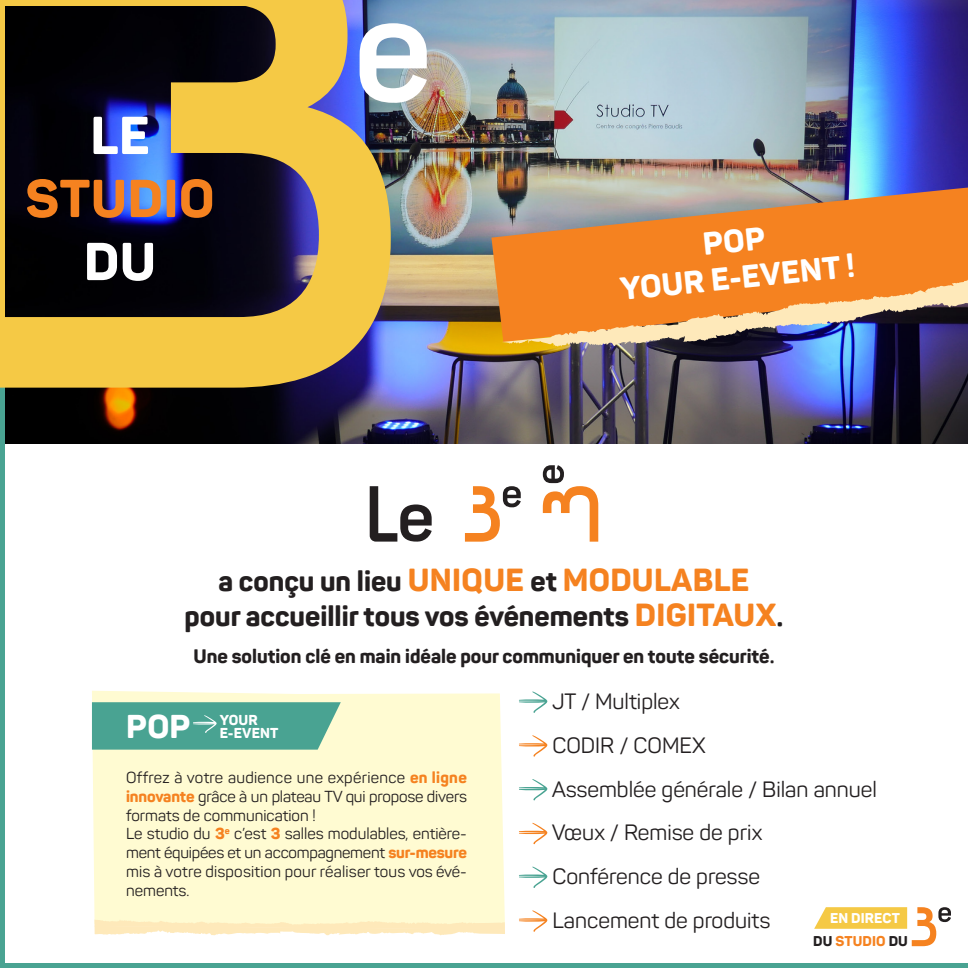
<style>
.page{position:relative;width:968px;height:968px;background:#fff}
.page>*{position:absolute;margin:0;border:0;box-sizing:border-box;transform-origin:0 0}
.t1{font:800 52.5px "Panton";letter-spacing:.01em;color:#f58220}
.t2{font:800 52.5px "Panton";color:#fff}
.t3{font:800 32.55px "Panton";color:#fff}
.t4{font:800 31.5px "Panton";letter-spacing:.01em;color:#f58220}
.t5{font:800 31.5px "Panton";color:#fff}
.t6{font:800 28px "Panton";color:#231f20}
.t7{font:21.88px "Panton";color:#231f20}
.t8{font:800 19.25px "Panton";color:#231f20}
.t9{font:15.75px/18.9px "Panton";color:#231f20;text-align:justify}
.t10{font:800 14.17px "Panton";letter-spacing:.01em;color:#fff}
.t11{font:800 14px "Panton";letter-spacing:.01em;color:#f58220}
.t12{font:800 14px "Panton";letter-spacing:.01em;color:#fff}
.s1{font-size:28px;color:#231f20}
.s2{font-size:31.5px;color:#f58220}
.s3{font-weight:800;color:#f58220}
.s4{color:#231f20}
</style>
<div class="page">
<img style="left:5px;top:0;width:962px;height:443px">
<div style="left:0;top:387px;width:5px;height:580px;background:#49a392"></div>
<img style="left:491px;top:137px;width:476px;height:205px">
<svg style="left:501px;top:263px;width:466px;height:84px;background:#cd854a"></svg>
<div style="left:0;top:962px;width:967px;height:5px;background:#49a392"></div>
<svg style="left:391px;top:23px;width:36px;height:80px"></svg>
<svg style="left:519px;top:691px;width:28px;height:21px"></svg>
<svg style="left:519px;top:735px;width:28px;height:21px"></svg>
<svg style="left:519px;top:779px;width:28px;height:21px"></svg>
<svg style="left:519px;top:822px;width:28px;height:22px"></svg>
<svg style="left:519px;top:866px;width:28px;height:21px"></svg>
<svg style="left:519px;top:910px;width:28px;height:21px"></svg>
<svg style="left:369px;top:486px;width:62px;height:55px"></svg>
<svg style="left:465px;top:486px;width:55px;height:55px"></svg>
<svg style="left:542px;top:465px;width:56px;height:76px"></svg>
<svg style="left:814px;top:907px;width:136px;height:39px"></svg>
<svg style="left:0;top:0;width:391px;height:387px;background:#6c5d3e"></svg>
<div style="left:92px;top:690px;width:413px;height:229px;background:#fffbd2"></div>
<svg style="left:94px;top:919px;width:411px;height:16px;background:#feefc6"></svg>
<svg style="left:92px;top:702px;width:249px;height:47px;background:#53a895"></svg>
<div style="left:703px;top:226px;width:62px;height:28px;background:#f58220"></div>
<p class="t2" style="left:90px;top:102px;width:61px">LE</p>
<p class="t1" style="left:25px;top:165px;width:190px">STUDIO</p>
<p class="t2" style="left:84px;top:228px;width:74px">DU</p>
<p class="t5" style="left:618px;top:270px;width:237px;rotate:-6deg">YOUR E-EVENT !</p>
<p class="t4" style="left:218px;top:560px;width:532px"><span class="s1">a conçu un lieu</span> UNIQUE <span class="s1">et</span> MODULABLE</p>
<p class="t6" style="left:184px;top:598px;width:600px">pour accueillir tous vos événements <span class="s2">DIGITAUX</span>.</p>
<p class="t8" style="left:193px;top:644px;width:582px">Une solution clé en main idéale pour communiquer en toute sécurité.</p>
<p class="t3" style="left:126px;top:706px;width:66px">POP</p>
<p class="t10" style="left:220px;top:711px;width:39px">YOUR</p>
<p class="t10" style="left:220px;top:724px;width:60px">E-EVENT</p>
<p class="t9" style="left:126px;top:767px;width:342px">Offrez à votre audience une expérience <span class="s3">en ligne innovante</span> grâce à un plateau TV qui propose divers formats de communication !</p>
<p class="t9" style="left:126px;top:824px;width:342px">Le studio du <span class="s3">3</span><sup>e</sup> c’est <span class="s3">3</span> salles modulables, entière&shy;ment équipées et un accompagnement <span class="s3">sur-mesure </span>mis à votre disposition pour réaliser tous vos évé&shy;nements.</p>
<p class="t7" style="left:552px;top:688px;width:129px">JT / Multiplex</p>
<p class="t7" style="left:552px;top:731px;width:154px">CODIR / COMEX</p>
<p class="t7" style="left:552px;top:775px;width:326px">Assemblée générale / Bilan annuel</p>
<p class="t7" style="left:551px;top:819px;width:212px">Vœux / Remise de prix</p>
<p class="t7" style="left:552px;top:863px;width:209px">Conférence de presse</p>
<p class="t7" style="left:552px;top:906px;width:219px">Lancement de produits</p>
<p class="t12" style="left:830px;top:909px;width:71px">EN DIRECT</p>
<p class="t11" style="left:813px;top:932px;width:96px"><span class="s4">DU</span> STUDIO <span class="s4">DU</span></p>
</div>
